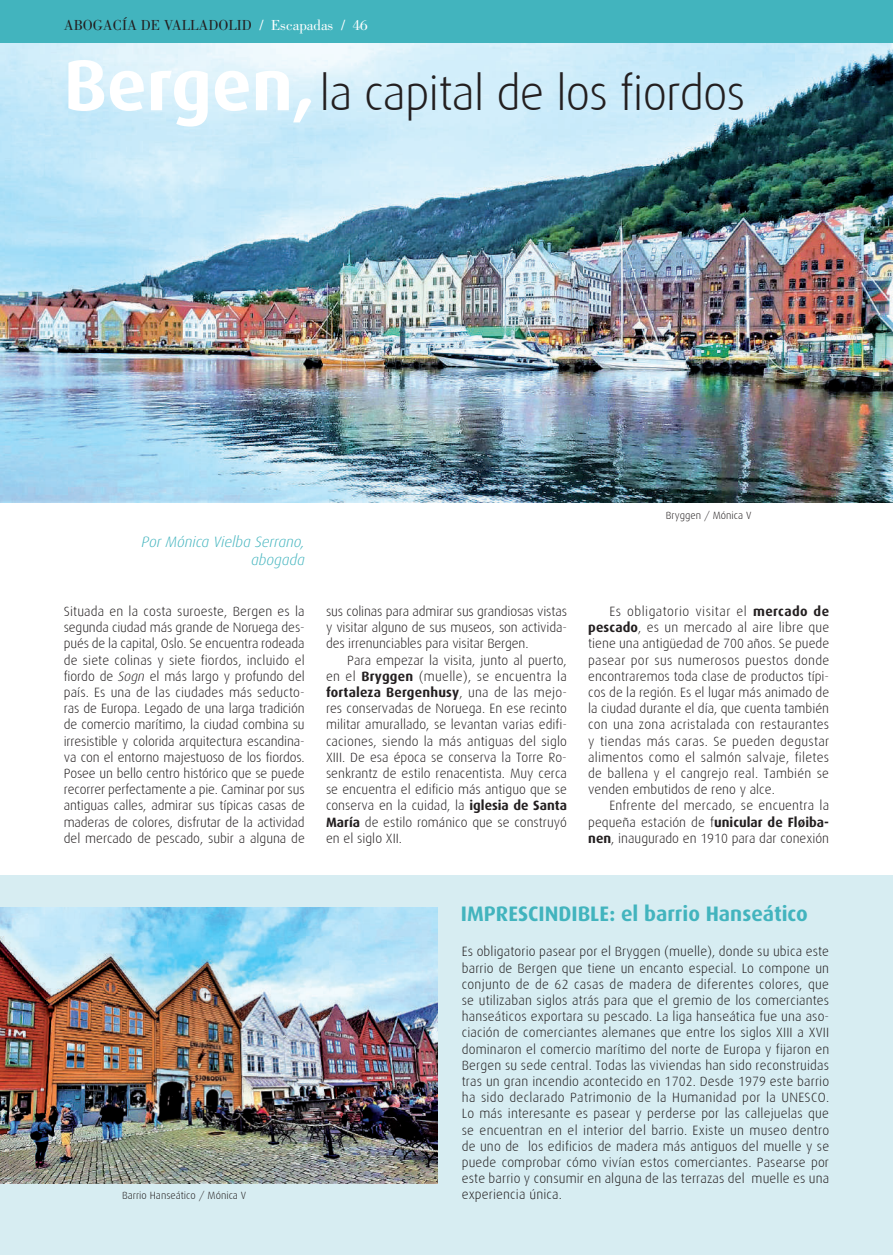
<style>
.page{position:relative;width:893px;height:1255px;background:#fff}
.page>*{position:absolute;margin:0;border:0;box-sizing:border-box;transform-origin:0 0}
.t1{font:300 48.3px "Dax";letter-spacing:-.02em;color:#231f20}
.t2{font:700 21px "Dax";color:#42b4be}
.t3{font:15px "Bodoni Std";color:#231f20}
.t4{font:italic 300 15px/18px "Dax";color:#42b4be;text-align:right}
.t5{font:300 13.5px/16.2px "Dax";color:#231f20;text-align:justify}
.t6{font:300 10.5px "Dax";color:#231f20}
.s1{color:#fff}
.s2{font-weight:700;font-size:72px;color:#fff}
.s3{font-style:italic}
.s4{font-weight:700}
</style>
<div class="page">
<img style="left:0;top:43px;width:893px;height:460px">
<div style="left:0;top:0;width:893px;height:43px;background:#42b4be"></div>
<div style="left:0;top:875px;width:893px;height:379px;background:#d7edf2"></div>
<img style="left:0;top:907px;width:438px;height:276px">
<p class="t3" style="left:64px;top:17px;width:305px">ABOGACÍA DE VALLADOLID <span class="s1">/ Escapadas / 46</span></p>
<h1 class="t1" style="left:64px;top:67px;width:683px"><span class="s2">Bergen,</span>la capital de los fiordos</h1>
<p class="t4" style="left:142px;top:532px;width:165px">Por Mónica Vielba Serrano, abogada</p>
<p class="t5" style="left:64px;top:603px;width:243px">Situada en la costa suroeste, Bergen es la segunda ciudad más grande de Noruega des&shy;pués de la capital, Oslo. Se encuentra rodeada de siete colinas y siete fiordos, incluido el fiordo de <span class="s3">Sogn</span> el más largo y profundo del país. Es una de las ciudades más seducto&shy;ras de Europa. Legado de una larga tradición de comercio marítimo, la ciudad combina su irresistible y colorida arquitectura escandina&shy;va con el entorno majestuoso de los fiordos.<br>Posee un bello centro histórico que se puede recorrer perfectamente a pie. Caminar por sus antiguas calles, admirar sus típicas casas de maderas de colores, disfrutar de la actividad del mercado de pescado, subir a alguna de</p>
<p class="t5" style="left:326px;top:603px;width:242px">sus colinas para admirar sus grandiosas vistas y visitar alguno de sus museos, son activida&shy;des irrenunciables para visitar Bergen.</p>
<p class="t5" style="left:326px;top:652px;width:243px;text-indent:21px">Para empezar la visita, junto al puerto, en el <span class="s4">Bryggen</span> (muelle), se encuentra la <span class="s4">fortaleza Bergenhusy</span>, una de las mejo&shy;res conservadas de Noruega. En ese recinto militar amurallado, se levantan varias edifi&shy;caciones, siendo la más antiguas del siglo XIII. De esa época se conserva la Torre Ro&shy;senkrantz de estilo renacentista. Muy cerca se encuentra el edificio más antiguo que se conserva en la cuidad, la <span class="s4">iglesia de Santa María</span> de estilo románico que se construyó en el siglo XII.</p>
<p class="t6" style="left:666px;top:509px;width:87px">Bryggen / Mónica V</p>
<p class="t5" style="left:588px;top:603px;width:243px;text-indent:21px">Es obligatorio visitar el <span class="s4">mercado de pescado</span>, es un mercado al aire libre que tiene una antigüedad de 700 años. Se puede pasear por sus numerosos puestos donde encontraremos toda clase de productos típi&shy;cos de la región. Es el lugar más animado de la ciudad durante el día, que cuenta también con una zona acristalada con restaurantes y tiendas más caras. Se pueden degustar alimentos como el salmón salvaje, filetes de ballena y el cangrejo real. También se venden embutidos de reno y alce.</p>
<p class="t5" style="left:588px;top:797px;width:242px;text-indent:21px">Enfrente del mercado, se encuentra la pequeña estación de f<span class="s4">unicular de Fløiba&shy;nen</span>, inaugurado en 1910 para dar conexión</p>
<p class="t6" style="left:122px;top:1189px;width:126px">Barrio Hanseático / Mónica V</p>
<h2 class="t2" style="left:461px;top:901px;width:348px">IMPRESCINDIBLE: el barrio Hanseático</h2>
<p class="t5" style="left:462px;top:943px;width:369px">Es obligatorio pasear por el Bryggen (muelle), donde su ubica este barrio de Bergen que tiene un encanto especial. Lo compone un conjunto de de 62 casas de madera de diferentes colores, que se utilizaban siglos atrás para que el gremio de los comerciantes hanseáticos exportara su pescado. La liga hanseática fue una aso&shy;ciación de comerciantes alemanes que entre los siglos XIII a XVII dominaron el comercio marítimo del norte de Europa y fijaron en Bergen su sede central. Todas las viviendas han sido reconstruidas tras un gran incendio acontecido en 1702. Desde 1979 este barrio ha sido declarado Patrimonio de la Humanidad por la UNESCO.<br>Lo más interesante es pasear y perderse por las callejuelas que se encuentran en el interior del barrio. Existe un museo dentro de uno de los edificios de madera más antiguos del muelle y se puede comprobar cómo vivían estos comerciantes. Pasearse por este barrio y consumir en alguna de las terrazas del muelle es una experiencia única.</p>
</div>
